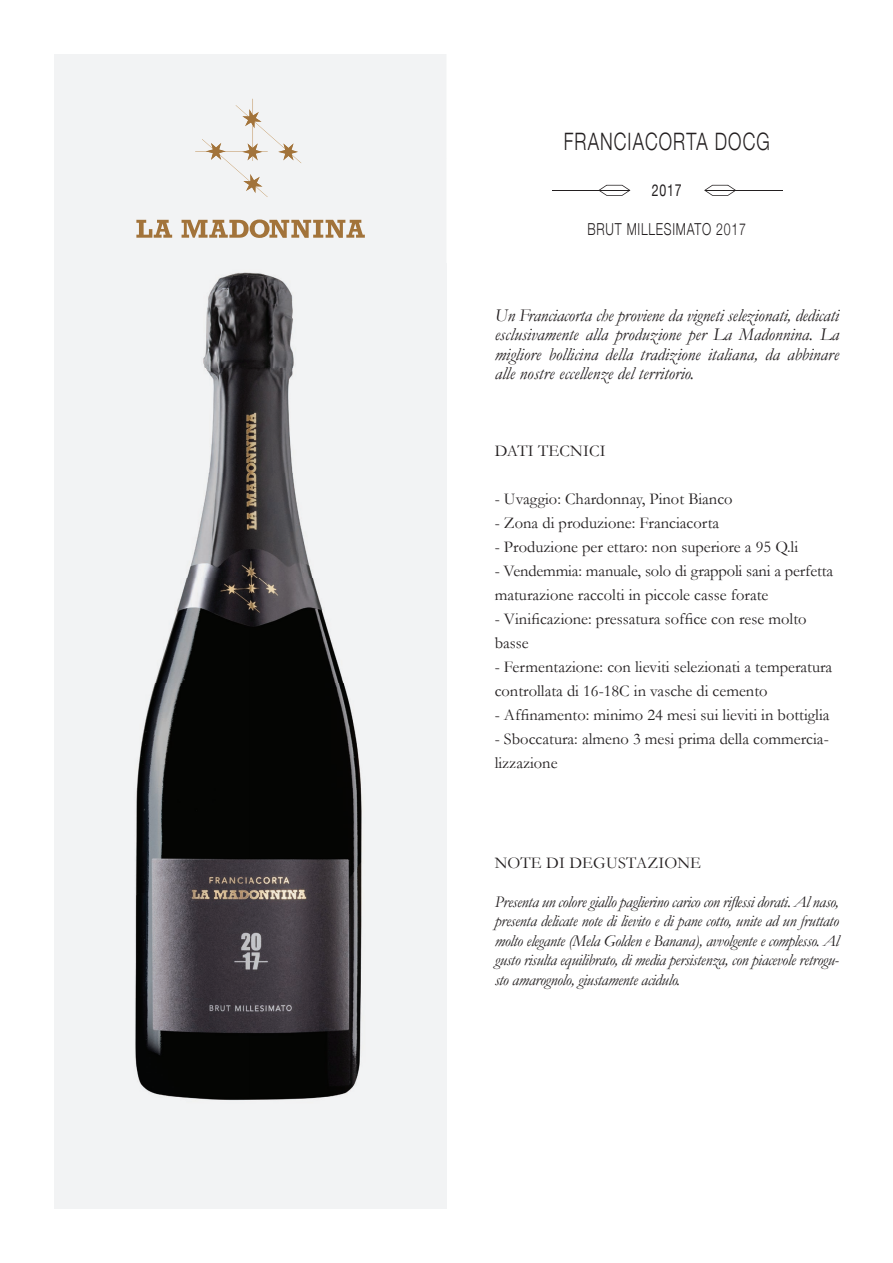
<style>
.page{position:relative;width:893px;height:1263px;background:#fff}
.page>*{position:absolute;margin:0;border:0;box-sizing:border-box;transform-origin:0 0}
.t1{font:300 24px "Helvetica Neue";letter-spacing:.06em;color:#231f20;scale:.75 1}
.t2{font:italic 18px/19.5px "Garamond";color:#231f20;text-align:justify}
.t3{font:16.5px/24px "Garamond";color:#231f20}
.t4{font:italic 16.5px/19.5px "Garamond";letter-spacing:-.02em;color:#231f20;text-align:justify}
.t5{font:300 16.5px "Helvetica Neue";letter-spacing:.06em;color:#231f20;scale:.75 1}
.t6{font:16.5px "Helvetica Neue";color:#231f20;scale:.75 1}
</style>
<div class="page">
<hr style="left:705px;top:190px;width:77px;height:1px;background:#231f20">
<svg style="left:704px;top:185px;width:32px;height:11px"></svg>
<hr style="left:552px;top:190px;width:78px;height:1px;background:#231f20">
<svg style="left:599px;top:185px;width:31px;height:11px"></svg>
<img style="left:54px;top:54px;width:392px;height:1155px">
<svg style="left:195px;top:99px;width:106px;height:98px"></svg>
<img style="left:136px;top:219px;width:229px;height:19px">
<h1 class="t1" style="left:564px;top:127px;width:276px">FRANCIACORTA DOCG</h1>
<p class="t6" style="left:652px;top:180px;width:41px">2017</p>
<p class="t5" style="left:588px;top:219px;width:213px">BRUT MILLESIMATO 2017</p>
<p class="t2" style="left:495px;top:306px;width:346px">Un Franciacorta che proviene da vigneti selezionati, dedicati esclusivamente alla produzione per La Madonnina. La migliore bollicina della tradizione italiana, da abbinare alle nostre eccellenze del territorio.</p>
<p class="t3" style="left:495px;top:439px;width:112px">DATI TECNICI</p>
<p class="t3" style="left:495px;top:487px;width:239px">- Uvaggio: Chardonnay, Pinot Bianco</p>
<p class="t3" style="left:495px;top:511px;width:226px">- Zona di produzione: Franciacorta</p>
<p class="t3" style="left:495px;top:535px;width:305px">- Produzione per ettaro: non superiore a 95 Q.li</p>
<p class="t3" style="left:495px;top:559px;width:340px">- Vendemmia: manuale, solo di grappoli sani a perfetta maturazione raccolti in piccole casse forate</p>
<p class="t3" style="left:495px;top:607px;width:313px">- Vinificazione: pressatura soffice con rese molto basse</p>
<p class="t3" style="left:495px;top:655px;width:339px">- Fermentazione: con lieviti selezionati a temperatura controllata di 16-18C in vasche di cemento</p>
<p class="t3" style="left:495px;top:703px;width:336px">- Affinamento: minimo 24 mesi sui lieviti in bottiglia</p>
<p class="t3" style="left:495px;top:727px;width:336px">- Sboccatura: almeno 3 mesi prima della commercia&shy;lizzazione</p>
<p class="t3" style="left:495px;top:851px;width:208px">NOTE DI DEGUSTAZIONE</p>
<p class="t4" style="left:495px;top:892px;width:346px">Presenta un colore giallo paglierino carico con riflessi dorati. Al naso, presenta delicate note di lievito e di pane cotto, unite ad un fruttato molto elegante (Mela Golden e Banana), avvolgente e complesso. Al gusto risulta equilibrato, di media persistenza, con piacevole retrogu&shy;sto amarognolo, giustamente acidulo.</p>
</div>
